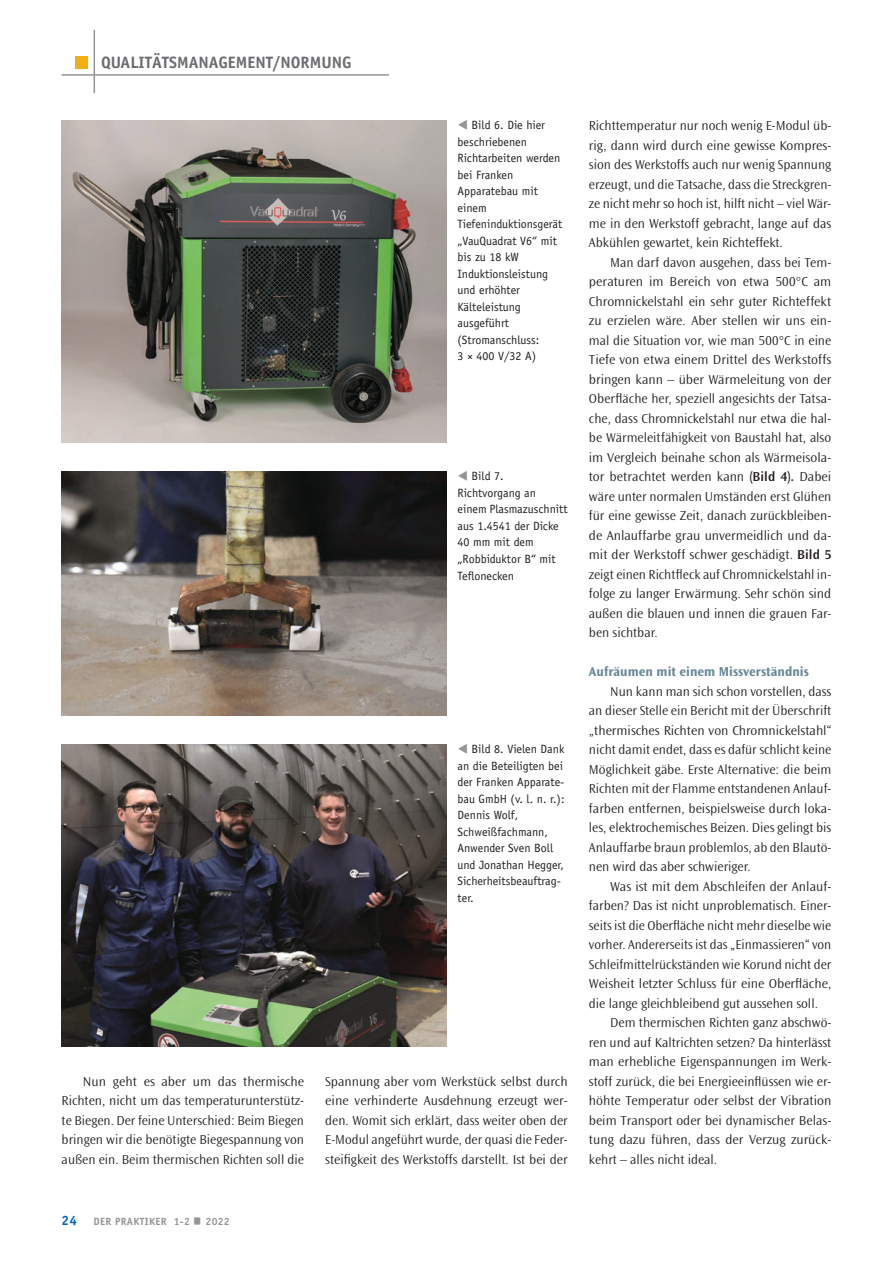
<style>
.page{position:relative;width:893px;height:1263px;background:#fff}
.page>*{position:absolute;margin:0;border:0;box-sizing:border-box;transform-origin:0 0}
.t1{font:700 69.3px "Ocean Sans Std";color:#939598;scale:.39 1}
.t2{font:700 16.5px "Officina Sans";color:#6c6d70}
.t3{font:300 13.5px/19.5px "Ocean Sans Std";color:#231f20;text-align:justify}
.t4{font:700 13.5px "Ocean Sans Std";color:#698896}
.t5{font:12px/16.5px "Officina Sans Std";color:#231f20}
.t6{font:700 10.5px "Officina Sans";letter-spacing:.03em;color:#939598}
.s1{color:#939598}
.s2{font-size:13.5px;color:#0166b3}
.s3{font-weight:600}
</style>
<div class="page">
<hr style="left:62px;top:74px;width:327px;height:2px;background:#939598">
<hr style="left:94px;top:30px;width:1px;height:63px;background:#939598">
<div style="left:75px;top:56px;width:13px;height:12px;background:#f0b015"></div>
<img style="left:62px;top:121px;width:384px;height:321px">
<img style="left:62px;top:472px;width:384px;height:243px">
<img style="left:62px;top:744px;width:384px;height:302px">
<p class="t2" style="left:101px;top:52px;width:252px">QUALITÄTSMANAGEMENT/NORMUNG</p>
<p class="t5" style="left:458px;top:117px;width:106px"><span class="s1">▼</span> Bild 6. Die hier beschriebenen<br>Richtarbeiten werden bei Franken<br>Apparatebau mit einem<br>Tiefeninduktionsgerät „VauQuadrat V6“ mit bis zu 18 kW<br>Induktionsleistung und erhöhter<br>Kälteleistung ausgeführt (Stromanschluss:<br>3 × 400 V/32 A)</p>
<p class="t5" style="left:458px;top:468px;width:112px"><span class="s1">▼</span> Bild 7.<br>Richtvorgang an einem Plasmazuschnitt aus 1.4541 der Dicke<br>40 mm mit dem „Robbiduktor B“ mit<br>Teflonecken</p>
<p class="t5" style="left:458px;top:741px;width:109px"><span class="s1">▼</span> Bild 8. Vielen Dank an die Beteiligten bei der Franken Apparate&shy;bau GmbH (v. l. n. r.):<br>Dennis Wolf,<br>Schweißfachmann,<br>Anwender Sven Boll und Jonathan Hegger,<br>Sicherheitsbeauftrag&shy;ter.</p>
<p class="t3" style="left:62px;top:1072px;width:244px;text-indent:21px">Nun geht es aber um das thermische Richten, nicht um das temperaturunterstütz&shy;te Biegen. Der feine Unterschied: Beim Biegen bringen wir die benötigte Biegespannung von außen ein. Beim thermischen Richten soll die</p>
<p class="t3" style="left:325px;top:1072px;width:244px">Spannung aber vom Werkstück selbst durch eine verhinderte Ausdehnung erzeugt wer&shy;den. Womit sich erklärt, dass weiter oben der E-Modul angeführt wurde, der quasi die Feder&shy;steifigkeit des Werkstoffs darstellt. Ist bei der</p>
<p class="t6" style="left:62px;top:1214px;width:130px"><span class="s2">24</span> DER PRAKTIKER 1-2</p>
<h1 class="t1" style="left:194px;top:1177px;width:21px">-</h1>
<p class="t6" style="left:206px;top:1214px;width:26px">2022</p>
<p class="t3" style="left:589px;top:116px;width:244px">Richttemperatur nur noch wenig E-Modul üb&shy;rig, dann wird durch eine gewisse Kompres&shy;sion des Werkstoffs auch nur wenig Spannung erzeugt, und die Tatsache, dass die Streckgren&shy;ze nicht mehr so hoch ist, hilft nicht – viel Wär&shy;me in den Werkstoff gebracht, lange auf das Abkühlen gewartet, kein Richteffekt.</p>
<p class="t3" style="left:589px;top:253px;width:244px;text-indent:21px">Man darf davon ausgehen, dass bei Tem&shy;peraturen im Bereich von etwa 500°C am Chromnickelstahl ein sehr guter Richteffekt zu erzielen wäre. Aber stellen wir uns ein&shy;mal die Situation vor, wie man 500°C in eine Tiefe von etwa einem Drittel des Werkstoffs bringen kann – über Wärmeleitung von der Oberfläche her, speziell angesichts der Tatsa&shy;che, dass Chromnickelstahl nur etwa die hal&shy;be Wärmeleitfähigkeit von Baustahl hat, also im Vergleich beinahe schon als Wärmeisola&shy;tor betrachtet werden kann <span class="s3">(Bild 4).</span> Dabei wäre unter normalen Umständen erst Glühen für eine gewisse Zeit, danach zurückbleiben&shy;de Anlauffarbe grau unvermeidlich und da&shy;mit der Werkstoff schwer geschädigt. <span class="s3">Bild 5 </span>zeigt einen Richtfleck auf Chromnickelstahl in&shy;folge zu langer Erwärmung. Sehr schön sind außen die blauen und innen die grauen Far&shy;ben sichtbar.</p>
<p class="t4" style="left:589px;top:664px;width:221px">Aufräumen mit einem Missverständnis</p>
<p class="t3" style="left:589px;top:682px;width:244px;text-indent:21px">Nun kann man sich schon vorstellen, dass an dieser Stelle ein Bericht mit der Überschrift „thermisches Richten von Chromnickelstahl“ nicht damit endet, dass es dafür schlicht keine Möglichkeit gäbe. Erste Alternative: die beim Richten mit der Flamme entstandenen Anlauf&shy;farben entfernen, beispielsweise durch loka&shy;les, elektrochemisches Beizen. Dies gelingt bis Anlauffarbe braun problemlos, ab den Blautö&shy;nen wird das aber schwieriger.</p>
<p class="t3" style="left:610px;top:877px;width:223px">Was ist mit dem Abschleifen der Anlauf-</p>
<p class="t3" style="left:589px;top:896px;width:244px">farben? Das ist nicht unproblematisch. Einer-</p>
<p class="t3" style="left:589px;top:916px;width:244px">seits ist die Oberfläche nicht mehr dieselbe wie</p>
<p class="t3" style="left:589px;top:935px;width:244px">vorher. Andererseits ist das „Einmassieren“ von</p>
<p class="t3" style="left:589px;top:955px;width:244px">Schleifmittelrückständen wie Korund nicht der</p>
<p class="t3" style="left:589px;top:974px;width:244px">Weisheit letzter Schluss für eine Oberfläche,</p>
<p class="t3" style="left:589px;top:994px;width:230px">die lange gleichbleibend gut aussehen soll.</p>
<p class="t3" style="left:610px;top:1013px;width:223px">Dem thermischen Richten ganz abschwö-</p>
<p class="t3" style="left:589px;top:1033px;width:244px">ren und auf Kaltrichten setzen? Da hinterlässt</p>
<p class="t3" style="left:589px;top:1052px;width:244px">man erhebliche Eigenspannungen im Werk-</p>
<p class="t3" style="left:589px;top:1072px;width:244px">stoff zurück, die bei Energieeinflüssen wie er-</p>
<p class="t3" style="left:589px;top:1091px;width:244px">höhte Temperatur oder selbst der Vibration</p>
<p class="t3" style="left:589px;top:1111px;width:244px">beim Transport oder bei dynamischer Belas-</p>
<p class="t3" style="left:589px;top:1130px;width:244px">tung dazu führen, dass der Verzug zurück-</p>
<p class="t3" style="left:589px;top:1150px;width:130px">kehrt – alles nicht ideal.</p>
</div>
